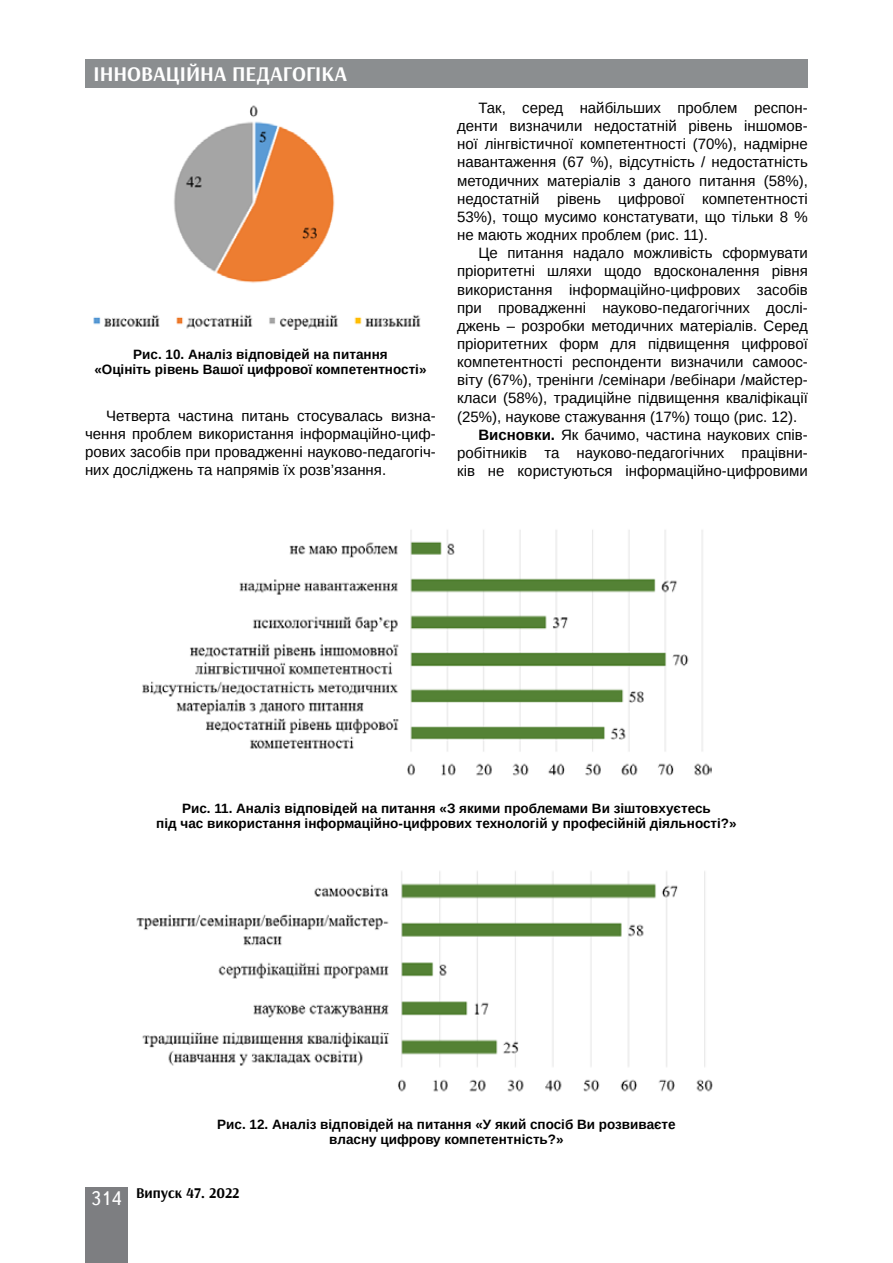
<style>
.page{position:relative;width:893px;height:1263px;background:#fff}
.page>*{position:absolute;margin:0;border:0;box-sizing:border-box;transform-origin:0 0}
.t1{font:700 21px "Arsenal";color:#fff}
.t2{font:15px/18.1px "Arimo";color:#000;text-align:justify}
.t3{font:700 15px "Arsenal";color:#000}
.t4{font:700 13.5px/15px "Arimo";color:#000;text-align:center}
.s1{font-weight:700}
.s2{font-family:"Ukrainian Text";font-weight:400;font-size:19.5px;color:#fff}
</style>
<div class="page">
<div style="left:85px;top:59px;width:723px;height:29px;background:#8b8e90"></div>
<div style="left:85px;top:1186px;width:43px;height:76px;background:#7d7e81"></div>
<img style="left:93px;top:105px;width:328px;height:225px">
<img style="left:142px;top:530px;width:569px;height:246px">
<img style="left:136px;top:871px;width:577px;height:221px">
<h1 class="t1" style="left:94px;top:61px;width:255px">ІННОВАЦІЙНА ПЕДАГОГІКА</h1>
<p class="t4" style="left:94px;top:347px;width:334px">Рис. 10. Аналіз відповідей на питання<br>«Оцініть рівень Вашої цифрової компетентності»</p>
<p class="t2" style="left:85px;top:406px;width:352px;text-indent:21px">Четверта частина питань стосувалась визна&shy;чення проблем використання інформаційно-циф&shy;рових засобів при провадженні науково-педагогіч&shy;них досліджень та напрямів їх розв’язання.</p>
<p class="t2" style="left:457px;top:99px;width:352px;text-indent:21px">Так, серед найбільших проблем респон&shy;денти визначили недостатній рівень іншомов&shy;ної лінгвістичної компетентності (70%), надмірне навантаження (67 %), відсутність / недостатність методичних матеріалів з даного питання (58%), недостатній рівень цифрової компетентності 53%), тощо мусимо констатувати, що тільки 8 % не мають жодних проблем (рис. 11).</p>
<p class="t2" style="left:478px;top:244px;width:331px">Це питання надало можливість сформувати</p>
<p class="t2" style="left:457px;top:262px;width:352px">пріоритетні шляхи щодо вдосконалення рівня</p>
<p class="t2" style="left:457px;top:280px;width:352px">використання інформаційно-цифрових засобів</p>
<p class="t2" style="left:457px;top:298px;width:352px">при провадженні науково-педагогічних дослі-</p>
<p class="t2" style="left:457px;top:317px;width:352px">джень – розробки методичних матеріалів. Серед</p>
<p class="t2" style="left:457px;top:335px;width:352px">пріоритетних форм для підвищення цифрової</p>
<p class="t2" style="left:457px;top:353px;width:352px">компетентності респонденти визначили самоос-</p>
<p class="t2" style="left:457px;top:371px;width:352px">віту (67%), тренінги /семінари /вебінари /майстер-</p>
<p class="t2" style="left:457px;top:389px;width:352px">класи (58%), традиційне підвищення кваліфікації</p>
<p class="t2" style="left:457px;top:407px;width:342px">(25%), наукове стажування (17%) тощо (рис. 12).</p>
<p class="t2" style="left:478px;top:426px;width:331px"><span class="s1">Висновки.</span> Як бачимо, частина наукових спів-</p>
<p class="t2" style="left:457px;top:444px;width:352px">робітників та науково-педагогічних працівни-</p>
<p class="t2" style="left:457px;top:462px;width:352px">ків не користуються інформаційно-цифровими</p>
<p class="t4" style="left:156px;top:801px;width:582px">Рис. 11. Аналіз відповідей на питання «З якими проблемами Ви зіштовхуєтесь<br>під час використання інформаційно-цифрових технологій у професійній діяльності?»</p>
<p class="t4" style="left:217px;top:1117px;width:460px">Рис. 12. Аналіз відповідей на питання «У який спосіб Ви розвиваєте власну цифрову компетентність?»</p>
<p class="t3" style="left:91px;top:1183px;width:150px"><span class="s2">314</span> Випуск 47. 2022</p>
</div>
